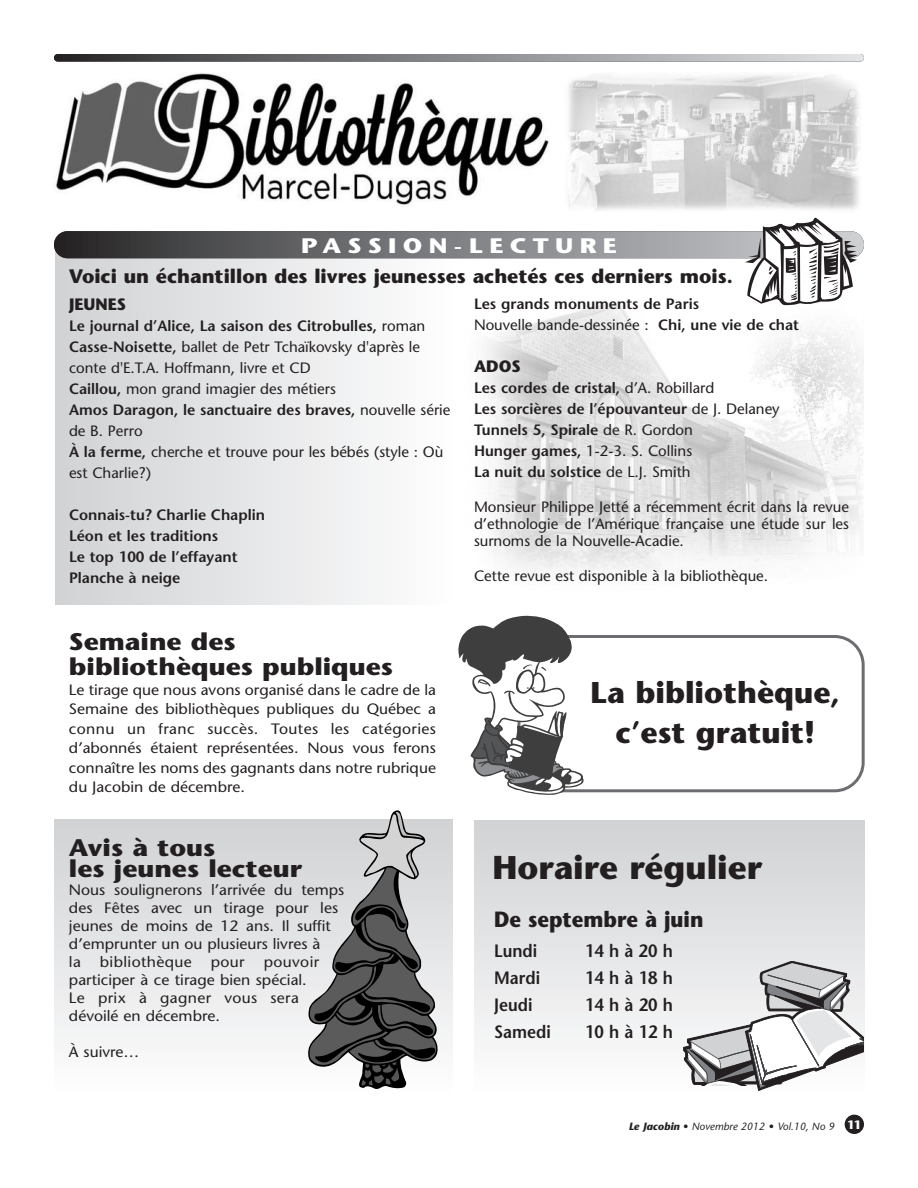
<style>
.page{position:relative;width:918px;height:1188px;background:#fff}
.page>*{position:absolute;margin:0;border:0;box-sizing:border-box;transform-origin:0 0}
.t1{font:87.15px "Df Organics One Plain";color:#231f20}
.t2{font:700 33px "Stone Sans";color:#231f20}
.t3{font:700 30px/40.5px "Stone Sans";color:#231f20;text-align:center}
.t4{font:700 24px/21px "Stone Sans";color:#231f20;scale:1.1 1}
.t5{font:700 22.05px "Stone Sans";color:#231f20;scale:.92 1}
.t6{font:700 21px "Stone Sans";letter-spacing:.25em;color:#fff;scale:1.2 1}
.t7{font:700 19.5px "Stone Sans";color:#231f20}
.t8{font:600 17.85px "Stone Sans";color:#231f20;scale:.92 1}
.t9{font:700 16.5px "Stone Sans";color:#231f20}
.t10{font:15px/18px "Stone Sans";color:#231f20;scale:1.05 1}
.t11{font:15px/21px "Stone Sans";color:#231f20;text-align:justify}
.t12{font:600 15px/21px "Stone Sans";color:#231f20}
.t13{font:15px "Stone Sans";letter-spacing:.025em;color:#231f20;scale:1.05 1}
.t14{font:italic 10.5px "Stone Sans";color:#231f20}
.s1{font-weight:400}
.s2{font-weight:600}
.s3{font-weight:700}
.s4{font-weight:700;font-style:normal;font-size:12px;color:#fff}
</style>
<div class="page">
<div style="left:474px;top:820px;width:390px;height:274px;background:linear-gradient(to bottom,#d0d2d4,#fdfdfe)"></div>
<div style="left:54px;top:819px;width:398px;height:275px;background:linear-gradient(to bottom,#d0d2d4,#fdfdfe)"></div>
<div style="left:845px;top:1115px;width:19px;height:19px;background:#231f20;border-radius:50%"></div>
<img style="left:568px;top:75px;width:292px;height:135px">
<img style="left:56px;top:73px;width:493px;height:132px">
<svg style="left:54px;top:54px;width:810px;height:8px;background:#87888a"></svg>
<div style="left:55px;top:242px;width:399px;height:363px;background:linear-gradient(to right,#d0d1d4,#fdfdfd)"></div>
<img style="left:484px;top:301px;width:380px;height:273px">
<svg style="left:54px;top:231px;width:810px;height:27px;background:#727376"></svg>
<svg style="left:747px;top:231px;width:106px;height:72px"></svg>
<svg style="left:681px;top:961px;width:182px;height:130px"></svg>
<svg style="left:307px;top:810px;width:133px;height:281px;background:#959596"></svg>
<svg style="left:584px;top:635px;width:281px;height:157px"></svg>
<svg style="left:458px;top:616px;width:126px;height:179px"></svg>
<h1 class="t1" style="left:739px;top:219px;width:125px">d</h1>
<h3 class="t6" style="left:301px;top:238px;width:265px">PASSION-LECTURE</h3>
<h3 class="t7" style="left:69px;top:269px;width:665px">Voici un échantillon des livres jeunesses achetés ces derniers mois.</h3>
<p class="t9" style="left:69px;top:298px;width:59px">JEUNES</p>
<p class="t12" style="left:69px;top:317px;width:358px">Le journal d’Alice, La saison des Citrobulles, <span class="s1">roman</span></p>
<p class="t12" style="left:474px;top:295px;width:327px">Les grands monuments de Paris<br><span class="s1">Nouvelle bande-dessinée :</span> Chi, une vie de chat</p>
<p class="t9" style="left:474px;top:360px;width:48px">ADOS</p>
<p class="t12" style="left:474px;top:379px;width:307px">Les cordes de cristal, <span class="s1">d’A. Robillard<br></span>Les sorcières de l’épouvanteur <span class="s1">de J. Delaney </span>Tunnels 5, Spirale <span class="s1">de R. Gordon<br></span>Hunger games, <span class="s1">1-2-3. S. Collins<br></span>La nuit du solstice <span class="s1">de L.J. Smith</span></p>
<p class="t11" style="left:474px;top:499px;width:377px;line-height:17.2px">Monsieur Philippe Jetté a récemment écrit dans la revue d’ethnologie de l’Amérique française une étude sur les surnoms de la Nouvelle-Acadie.</p>
<p class="t11" style="left:474px;top:567px;width:296px">Cette revue est disponible à la bibliothèque.</p>
<p class="t11" style="left:69px;top:338px;width:383px;text-align:left"><span class="s2">Casse-Noisette,</span> ballet de Petr Tchaïkovsky d'après le conte d'E.T.A. Hoffmann, livre et CD<br><span class="s2">Caillou,</span> mon grand imagier des métiers<br><span class="s2">Amos Daragon, le sanctuaire des braves,</span> nouvelle série de B. Perro<br><span class="s2">À la ferme,</span> cherche et trouve pour les bébés (style : Où est Charlie?)</p>
<p class="t12" style="left:69px;top:506px;width:198px">Connais-tu? Charlie Chaplin<br>Léon et les traditions<br>Le top 100 de l’effayant<br>Planche à neige</p>
<h3 class="t4" style="left:69px;top:631px;width:296px;line-height:25.5px">Semaine des bibliothèques publiques</h3>
<p class="t10" style="left:69px;top:681px;width:351px;line-height:19.5px;text-align:justify">Le tirage que nous avons organisé dans le cadre de la Semaine des bibliothèques publiques du Québec a connu un franc succès. Toutes les catégories d’abonnés étaient représentées. Nous vous ferons connaître les noms des gagnants dans notre rubrique du Jacobin de décembre.</p>
<h3 class="t3" style="left:591px;top:675px;width:251px">La bibliothèque, c’est gratuit!</h3>
<h3 class="t4" style="left:69px;top:840px;width:213px">Avis à tous<br>les jeunes lecteur</h3>
<p class="t10" style="left:69px;top:882px;width:264px">Nous soulignerons l’arrivée du temps des Fêtes avec un tirage pour les jeunes de moins de 12 ans. Il suffit d’emprunter un ou plusieurs livres à<br>la</p>
<p class="t13" style="left:100px;top:956px;width:89px">bibliothèque</p>
<p class="t10" style="left:211px;top:954px;width:34px">pour</p>
<p class="t10" style="left:69px;top:954px;width:240px;text-indent:195px">pouvoir participer à ce tirage bien spécial.<br>Le prix à gagner vous sera dévoilé en décembre.</p>
<p class="t10" style="left:69px;top:1044px;width:69px">À suivre…</p>
<h2 class="t2" style="left:492px;top:855px;width:271px">Horaire régulier</h2>
<h3 class="t5" style="left:494px;top:911px;width:229px">De septembre à juin</h3>
<p class="t8" style="left:494px;top:944px;width:48px">Lundi</p>
<p class="t8" style="left:585px;top:944px;width:97px">14 h à 20 h</p>
<p class="t8" style="left:494px;top:971px;width:51px">Mardi</p>
<p class="t8" style="left:585px;top:971px;width:97px">14 h à 18 h</p>
<p class="t8" style="left:494px;top:998px;width:43px">Jeudi</p>
<p class="t8" style="left:585px;top:998px;width:97px">14 h à 20 h</p>
<p class="t8" style="left:494px;top:1025px;width:63px">Samedi</p>
<p class="t8" style="left:585px;top:1025px;width:97px">10 h à 12 h</p>
<p class="t14" style="left:629px;top:1122px;width:234px"><span class="s3">Le Jacobin •</span> Novembre 2012 <span class="s3">•</span> Vol.10, No 9 <span class="s4">11</span></p>
</div>
